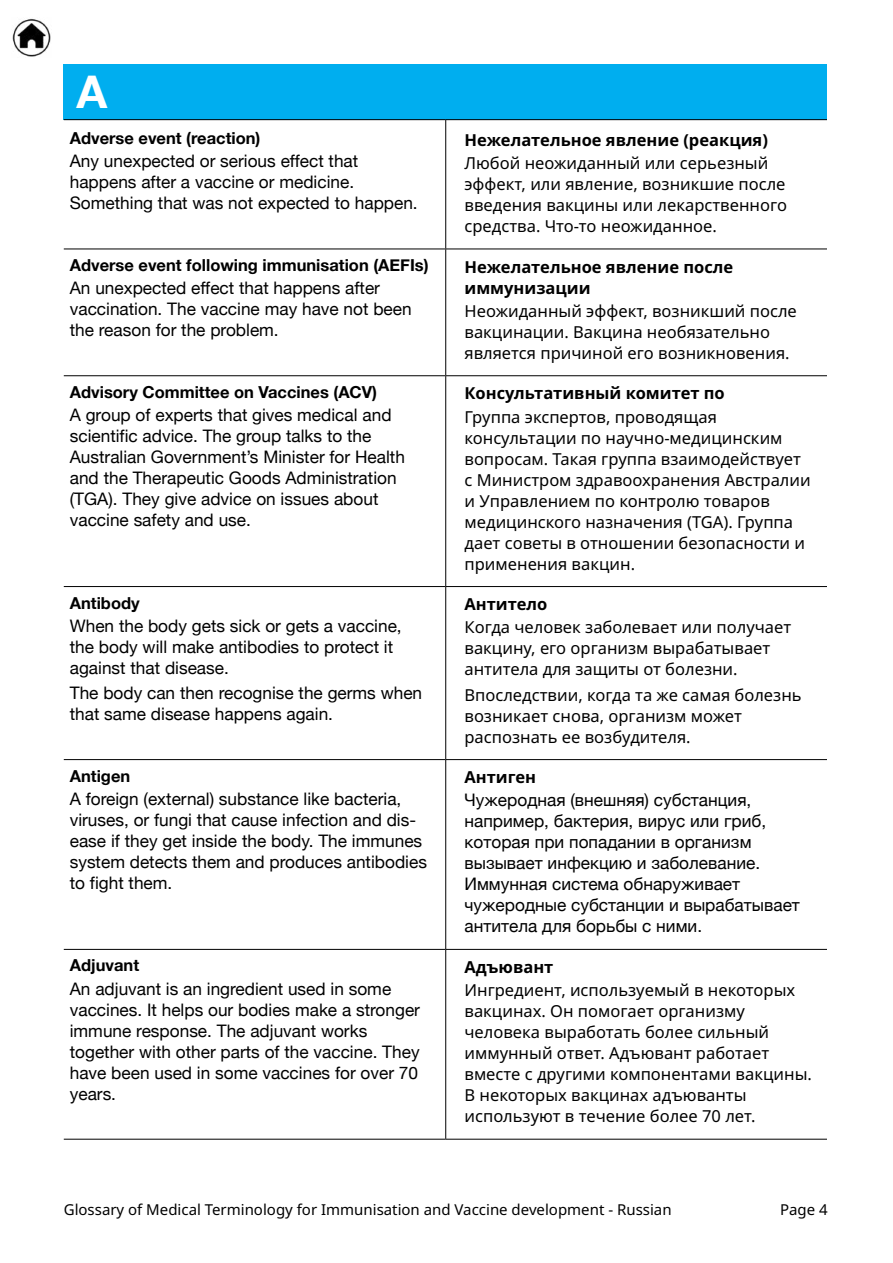
<style>
.page{position:relative;width:893px;height:1263px;background:#fff}
.page>*{position:absolute;margin:0;border:0;box-sizing:border-box;transform-origin:0 0}
.t1{font:700 45px "Helvetica Neue";color:#fff}
.Eng_Text{font:17.25px/21px "Helvetica Neue";color:#000}
.Lang_Text{font:17.25px/21px "Helvetica Neue";color:#000}
.Lang_Text-2{font:16.5px/21px "Noto Sans";color:#000}
.Eng_Sub{font:700 16.5px "Helvetica Neue";color:#000}
.Lang_Sub{font:700 16.5px/21px "Noto Sans";color:#000}
.t2{font:15px "Noto Sans";color:#000}
</style>
<div class="page">
<img style="left:12px;top:18px;width:39px;height:39px">
<div style="left:64px;top:64px;width:763px;height:56px;background:#00aeef"></div>
<hr style="left:64px;top:119px;width:382px;height:1px;background:#000">
<hr style="left:446px;top:119px;width:381px;height:1px;background:#000">
<hr style="left:64px;top:249px;width:382px;height:1px;background:#000">
<hr style="left:446px;top:249px;width:381px;height:1px;background:#000">
<hr style="left:64px;top:375px;width:382px;height:1px;background:#000">
<hr style="left:446px;top:375px;width:381px;height:1px;background:#000">
<hr style="left:64px;top:586px;width:382px;height:1px;background:#000">
<hr style="left:446px;top:586px;width:381px;height:1px;background:#000">
<hr style="left:64px;top:759px;width:382px;height:1px;background:#000">
<hr style="left:446px;top:759px;width:381px;height:1px;background:#000">
<hr style="left:64px;top:949px;width:382px;height:1px;background:#000">
<hr style="left:446px;top:949px;width:381px;height:1px;background:#000">
<hr style="left:64px;top:1139px;width:382px;height:1px;background:#000">
<hr style="left:446px;top:1139px;width:381px;height:1px;background:#000">
<hr style="left:445px;top:120px;width:1px;height:129px;background:#000">
<hr style="left:445px;top:249px;width:1px;height:126px;background:#000">
<hr style="left:445px;top:376px;width:1px;height:210px;background:#000">
<hr style="left:445px;top:587px;width:1px;height:172px;background:#000">
<hr style="left:445px;top:760px;width:1px;height:189px;background:#000">
<hr style="left:445px;top:950px;width:1px;height:189px;background:#000">
<p class="t1" style="left:77px;top:56px;width:32px">A</p>
<p class="Eng_Sub" style="left:70px;top:125px;width:192px">Adverse event (reaction(</p>
<p class="Eng_Text" style="left:70px;top:152px;width:349px">Any unexpected or serious effect that happens after a vaccine or medicine.<br>Something that was not expected to happen.</p>
<p class="Eng_Sub" style="left:70px;top:252px;width:360px">Adverse event following immunisation (AEFIs(</p>
<p class="Eng_Text" style="left:70px;top:279px;width:343px">An unexpected effect that happens after vaccination. The vaccine may have not been the reason for the problem.</p>
<p class="Eng_Sub" style="left:70px;top:379px;width:309px">Advisory Committee on Vaccines (ACV(</p>
<p class="Eng_Text" style="left:70px;top:405px;width:337px">A group of experts that gives medical and scientific advice. The group talks to the Australian Government s’ Minister for Health and the Therapeutic Goods Administration (TGA .) They give advice on issues about vaccine safety and use.</p>
<p class="Eng_Sub" style="left:70px;top:590px;width:71px">Antibody</p>
<p class="Eng_Text" style="left:70px;top:616px;width:333px">When the body gets sick or gets a vaccine, the body will make antibodies to protect it against that disease.</p>
<p class="Eng_Text" style="left:70px;top:683px;width:354px">The body can then recognise the germs when that same disease happens again.</p>
<p class="Eng_Sub" style="left:70px;top:763px;width:62px">Antigen</p>
<p class="Eng_Text" style="left:70px;top:789px;width:333px">A foreign (external) substance like bacteria,</p>
<p class="Eng_Text" style="left:70px;top:831px;width:354px">ease if they get inside the body. The immunes</p>
<p class="Eng_Text" style="left:70px;top:810px;width:348px">viruses, or fungi that cause infection and dis-</p>
<p class="Eng_Text" style="left:70px;top:852px;width:359px">system detects them and produces antibodies to fight them.</p>
<p class="Eng_Sub" style="left:70px;top:953px;width:71px">Adjuvant</p>
<p class="Eng_Text" style="left:70px;top:979px;width:352px">An adjuvant is an ingredient used in some vaccines It. helps our bodies make a stronger immune response. The adjuvant works together with other parts of the vaccine. They have been used in some vaccines for over 70 years.</p>
<p class="Lang_Sub" style="left:464px;top:130px;width:305px">Нежелательное явление (реакция(</p>
<p class="Lang_Text-2" style="left:464px;top:153px;width:324px">Любой неожиданный или серьезный эффект, или явление, возникшие после введения вакцины или лекарственного средства. Что-то неожиданное.</p>
<p class="Lang_Sub" style="left:464px;top:256px;width:270px">Нежелательное явление после иммунизации</p>
<p class="Lang_Text-2" style="left:464px;top:301px;width:334px">Неожиданный эффект, возникший после вакцинации. Вакцина необязательно является причиной его возникновения.</p>
<p class="Lang_Sub" style="left:464px;top:383px;width:262px">Консультативный комитет по</p>
<p class="Lang_Text-2" style="left:464px;top:406px;width:348px">Группа экспертов, проводящая консультации по научно-медицинским вопросам. Такая группа взаимодействует с Министром здравоохранения Австралии и Управлением по контролю товаров медицинского назначения (TGA .) Группа дает советы в отношении безопасности и применения вакцин.</p>
<p class="Lang_Sub" style="left:464px;top:594px;width:84px">Антитело</p>
<p class="Lang_Text-2" style="left:464px;top:617px;width:328px">Когда человек заболевает или получает вакцину, его организм вырабатывает антитела для защиты от болезни.</p>
<p class="Lang_Text-2" style="left:464px;top:684px;width:339px">Впоследствии, когда та же самая болезнь возникает снова, организм может распознать ее возбудителя.</p>
<p class="Lang_Sub" style="left:464px;top:767px;width:73px">Антиген</p>
<p class="Lang_Text" style="left:464px;top:791px;width:337px">Чужеродная (внешняя) субстанция, например, бактерия, вирус или гриб, которая при попадании в организм вызывает инфекцию и заболевание.<br>Иммунная система обнаруживает чужеродные субстанции и вырабатывает антитела для борьбы с ними.</p>
<p class="Lang_Sub" style="left:464px;top:957px;width:90px">Адъювант</p>
<p class="Lang_Text-2" style="left:464px;top:980px;width:349px">Ингредиент, используемый в некоторых вакцинах. Он помогает организму человека выработать более сильный иммунный ответ. Адъювант работает вместе с другими компонентами вакцины.<br>В некоторых вакцинах адъюванты используют в течение более 70 лет.</p>
<p class="t2" style="left:64px;top:1199px;width:609px">Glossary of Medical Terminology for Immunisation and Vaccine development - Russian</p>
<p class="t2" style="left:780px;top:1199px;width:49px">Page 4</p>
</div>
